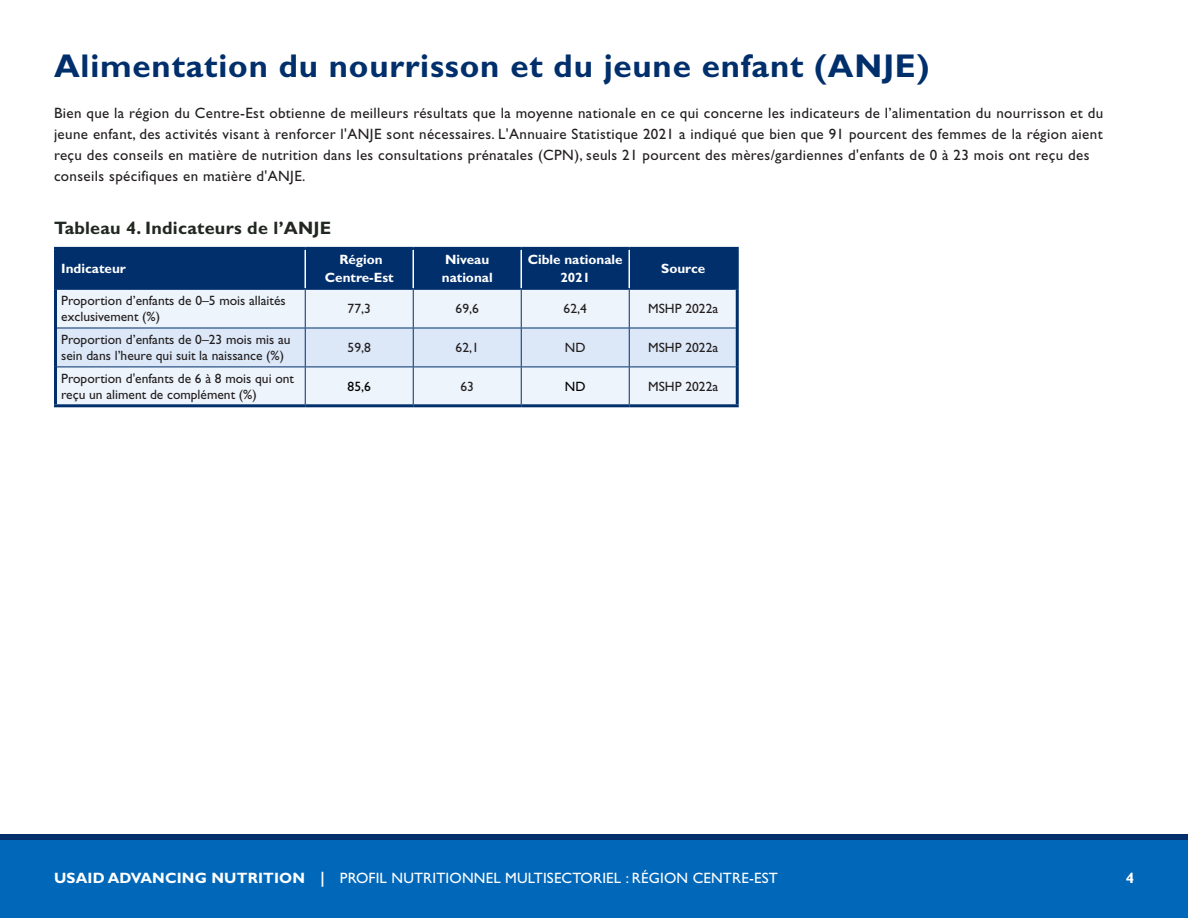
<style>
.page{position:relative;width:1188px;height:918px;background:#fff}
.page>*{position:absolute;margin:0;border:0;box-sizing:border-box;transform-origin:0 0}
.t1{font:700 33px "Gill Sans Std";letter-spacing:.025em;color:#002f6c}
.t2{font:700 18px "Gill Sans Std";letter-spacing:.015em;color:#212721}
.t3{font:15px/21px "Gill Sans Std";letter-spacing:.025em;color:#231f20}
.t4{font:15px "Gill Sans Std";letter-spacing:.01em;color:#fff}
.t5{font:700 15px "Gill Sans Std";color:#fff}
.t6{font:13.5px/16.2px "Gill Sans Std";color:#231f20}
.t7{font:700 13.5px/18px "Gill Sans Std";color:#fff;text-align:center}
.t8{font:13.5px "Gill Sans Std";color:#000}
.s1{font-weight:700}
</style>
<div class="page">
<div style="left:0;top:837px;width:1188px;height:81px;background:#0067b9"></div>
<div style="left:0;top:834px;width:1188px;height:6px;background:#002f6c"></div>
<div style="left:57px;top:250px;width:679px;height:38px;background:#002f6c"></div>
<div style="left:57px;top:290px;width:679px;height:114px;background:#edf4fb"></div>
<div style="left:57px;top:329px;width:679px;height:38px;background:#dce8f8"></div>
<hr style="left:54px;top:289px;width:3px;height:39px;background:#002f6c">
<hr style="left:736px;top:289px;width:3px;height:39px;background:#002f6c">
<hr style="left:54px;top:328px;width:3px;height:39px;background:#002f6c">
<hr style="left:736px;top:328px;width:3px;height:39px;background:#002f6c">
<hr style="left:54px;top:367px;width:3px;height:37px;background:#002f6c">
<hr style="left:736px;top:367px;width:3px;height:37px;background:#002f6c">
<hr style="left:54px;top:404px;width:251px;height:3px;background:#002f6c">
<hr style="left:305px;top:404px;width:108px;height:3px;background:#002f6c">
<hr style="left:413px;top:404px;width:108px;height:3px;background:#002f6c">
<hr style="left:521px;top:404px;width:108px;height:3px;background:#002f6c">
<hr style="left:629px;top:404px;width:110px;height:3px;background:#002f6c">
<hr style="left:305px;top:290px;width:1px;height:38px;background:#002f6c">
<hr style="left:413px;top:290px;width:1px;height:38px;background:#002f6c">
<hr style="left:521px;top:290px;width:1px;height:38px;background:#002f6c">
<hr style="left:629px;top:290px;width:1px;height:38px;background:#002f6c">
<hr style="left:57px;top:328px;width:248px;height:1px;background:#002f6c">
<hr style="left:305px;top:328px;width:108px;height:1px;background:#002f6c">
<hr style="left:305px;top:328px;width:1px;height:39px;background:#002f6c">
<hr style="left:413px;top:328px;width:108px;height:1px;background:#002f6c">
<hr style="left:413px;top:328px;width:1px;height:39px;background:#002f6c">
<hr style="left:521px;top:328px;width:108px;height:1px;background:#002f6c">
<hr style="left:521px;top:328px;width:1px;height:39px;background:#002f6c">
<hr style="left:629px;top:328px;width:107px;height:1px;background:#002f6c">
<hr style="left:629px;top:328px;width:1px;height:39px;background:#002f6c">
<hr style="left:57px;top:367px;width:248px;height:1px;background:#002f6c">
<hr style="left:305px;top:367px;width:108px;height:1px;background:#002f6c">
<hr style="left:305px;top:367px;width:1px;height:37px;background:#002f6c">
<hr style="left:413px;top:367px;width:108px;height:1px;background:#002f6c">
<hr style="left:413px;top:367px;width:1px;height:37px;background:#002f6c">
<hr style="left:521px;top:367px;width:108px;height:1px;background:#002f6c">
<hr style="left:521px;top:367px;width:1px;height:37px;background:#002f6c">
<hr style="left:629px;top:367px;width:107px;height:1px;background:#002f6c">
<hr style="left:629px;top:367px;width:1px;height:37px;background:#002f6c">
<hr style="left:54px;top:247px;width:251px;height:3px;background:#002f6c">
<hr style="left:54px;top:250px;width:3px;height:39px;background:#002f6c">
<hr style="left:305px;top:247px;width:108px;height:3px;background:#002f6c">
<hr style="left:413px;top:247px;width:108px;height:3px;background:#002f6c">
<hr style="left:521px;top:247px;width:108px;height:3px;background:#002f6c">
<hr style="left:629px;top:247px;width:110px;height:3px;background:#002f6c">
<hr style="left:736px;top:250px;width:3px;height:39px;background:#002f6c">
<hr style="left:304px;top:250px;width:2px;height:38px;background:#fff">
<hr style="left:412px;top:250px;width:2px;height:38px;background:#fff">
<hr style="left:520px;top:250px;width:2px;height:38px;background:#fff">
<hr style="left:628px;top:250px;width:2px;height:38px;background:#fff">
<hr style="left:57px;top:288px;width:248px;height:2px;background:#002f6c">
<hr style="left:305px;top:288px;width:108px;height:2px;background:#002f6c">
<hr style="left:413px;top:288px;width:108px;height:2px;background:#002f6c">
<hr style="left:521px;top:288px;width:108px;height:2px;background:#002f6c">
<hr style="left:629px;top:288px;width:107px;height:2px;background:#002f6c">
<h3 class="t1" style="left:54px;top:46px;width:877px">Alimentation du nourrisson et du jeune enfant (ANJE)</h3>
<p class="t3" style="left:54px;top:103px;width:1051px">Bien que la région du Centre-Est obtienne de meilleurs résultats que la moyenne nationale en ce qui concerne les indicateurs de l’alimentation du nourrisson et du jeune enfant, des activités visant à renforcer l'ANJE sont nécessaires. L'Annuaire Statistique 2021 a indiqué que bien que 91 pourcent des femmes de la région aient reçu des conseils en matière de nutrition dans les consultations prénatales (CPN), seuls 21 pourcent des mères/gardiennes d'enfants de 0 à 23 mois ont reçu des conseils spécifiques en matière d'ANJE.</p>
<p class="t2" style="left:54px;top:217px;width:279px">Tableau 4. Indicateurs de l’ANJE</p>
<p class="t7" style="left:61px;top:260px;width:66px">Indicateur</p>
<p class="t7" style="left:325px;top:251px;width:70px">Région<br>Centre-Est</p>
<p class="t7" style="left:442px;top:251px;width:52px;text-align:left">Niveau national</p>
<p class="t7" style="left:528px;top:251px;width:97px">Cible nationale<br>2021</p>
<p class="t7" style="left:661px;top:260px;width:45px">Source</p>
<p class="t6" style="left:61px;top:292px;width:226px">Proportion d’enfants de 0–5 mois allaités exclusivement (%)</p>
<p class="t6" style="left:348px;top:301px;width:25px">77,3</p>
<p class="t6" style="left:456px;top:301px;width:25px">69,6</p>
<p class="t6" style="left:564px;top:301px;width:25px">62,4</p>
<p class="t6" style="left:648px;top:301px;width:71px">MSHP 2022a</p>
<p class="t6" style="left:61px;top:331px;width:231px">Proportion d’enfants de 0–23 mois mis au sein dans l’heure qui suit la naissance (%)</p>
<p class="t6" style="left:348px;top:339px;width:25px">59,8</p>
<p class="t6" style="left:456px;top:339px;width:25px">62,1</p>
<p class="t6" style="left:565px;top:339px;width:22px">ND</p>
<p class="t6" style="left:648px;top:339px;width:71px">MSHP 2022a</p>
<p class="t6" style="left:61px;top:370px;width:234px">Proportion d'enfants de 6 à 8 mois qui ont reçu un aliment de complément (%)</p>
<p class="t8" style="left:348px;top:379px;width:25px">85,6</p>
<p class="t6" style="left:460px;top:378px;width:15px">63</p>
<p class="t8" style="left:565px;top:379px;width:22px">ND</p>
<p class="t6" style="left:648px;top:378px;width:71px">MSHP 2022a</p>
<p class="t4" style="left:54px;top:869px;width:725px"><span class="s1">USAID ADVANCING NUTRITION |</span> PROFIL NUTRITIONNEL MULTISECTORIEL : RÉGION CENTRE-EST</p>
<p class="t5" style="left:1126px;top:869px;width:10px">4</p>
</div>
